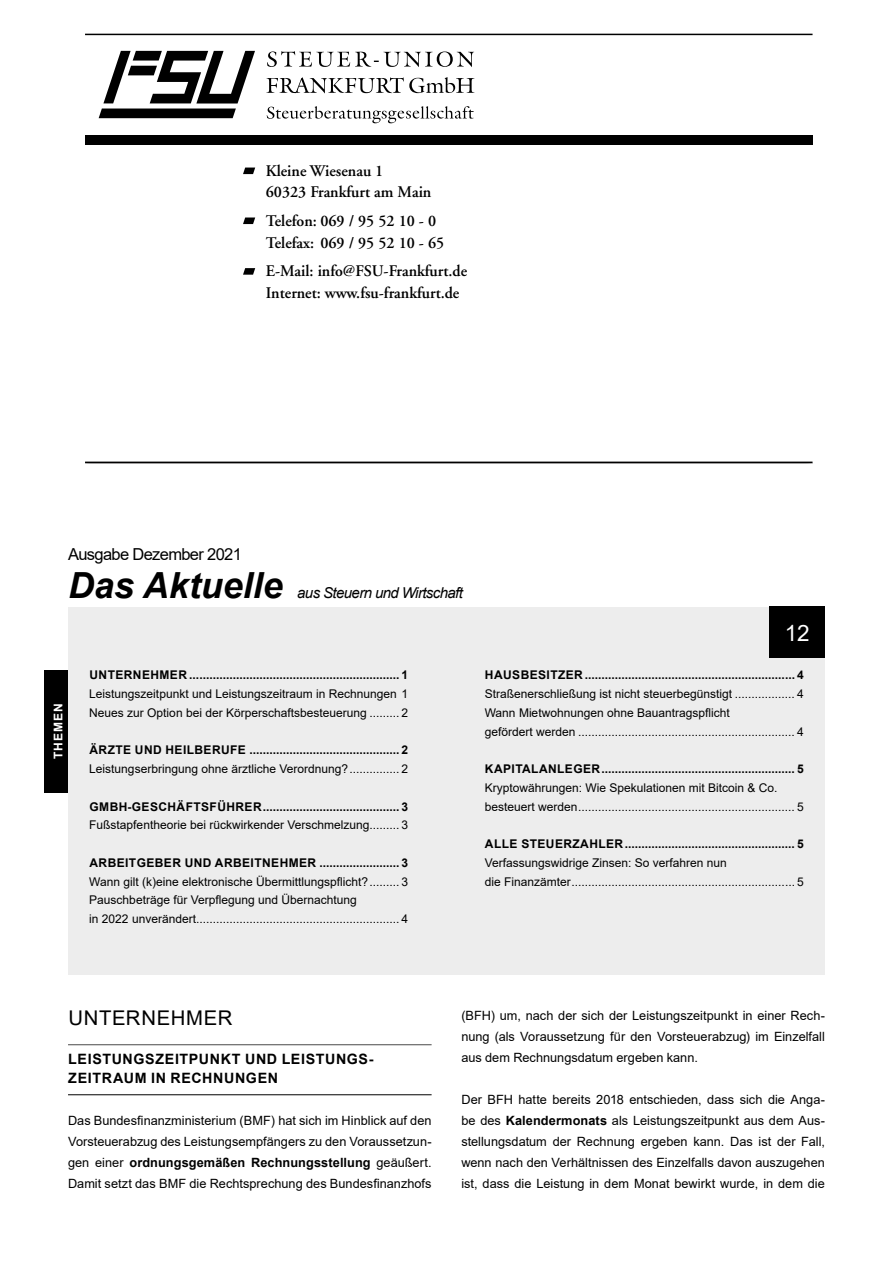
<style>
.page{position:relative;width:893px;height:1263px;background:#fff}
.page>*{position:absolute;margin:0;border:0;box-sizing:border-box;transform-origin:0 0}
.t1{font:italic 700 36px "Arial";color:#000}
.t2{font:22.5px "Arial";color:#fff}
.t3{font:20.25px "Arial";letter-spacing:.035em;color:#000}
.t4{font:16.5px "Arial";letter-spacing:-.04em;color:#000}
.t5{font:600 16.2px/21.5px "Adobe Garamond";color:#000}
.t6{font:italic 15px "Arial";letter-spacing:-.04em;color:#000}
.t7{font:700 14.25px/19.5px "Arial";letter-spacing:.045em;color:#000}
.t8{font:12.75px/21px "Arial";color:#000;text-align:justify}
.t9{font:12px/18.8px "Arial";color:#000}
.t10{font:700 12px "Arial";letter-spacing:.035em;color:#000}
.t11{font:700 12px "Arial";letter-spacing:.085em;color:#fff}
.s1{font-weight:700}
</style>
<div class="page">
<hr style="left:85px;top:34px;width:727px;height:1px;background:#000">
<div style="left:85px;top:135px;width:727px;height:10px;background:#000"></div>
<hr style="left:85px;top:462px;width:727px;height:1px;background:#000">
<svg style="left:99px;top:51px;width:156px;height:67px"></svg>
<svg style="left:267px;top:51px;width:207px;height:16px"></svg>
<svg style="left:266px;top:77px;width:208px;height:16px"></svg>
<svg style="left:267px;top:106px;width:207px;height:17px"></svg>
<svg style="left:243px;top:168px;width:12px;height:6px"></svg>
<svg style="left:243px;top:217px;width:12px;height:7px"></svg>
<svg style="left:243px;top:268px;width:12px;height:7px"></svg>
<div style="left:68px;top:607px;width:757px;height:367px;background:#ededed"></div>
<hr style="left:68px;top:1044px;width:364px;height:1px;background:#4a4a49">
<hr style="left:68px;top:1094px;width:364px;height:1px;background:#000">
<div style="left:770px;top:607px;width:55px;height:51px;background:#000"></div>
<div style="left:45px;top:670px;width:23px;height:122px;background:#000"></div>
<h3 class="t5" style="left:266px;top:161px;width:167px;line-height:20.5px">Kleine Wiesenau 1<br>60323 Frankfurt am Main</h3>
<h3 class="t5" style="left:266px;top:211px;width:180px">Telefon: 069 / 95 52 10 - 0<br>Telefax: 069 / 95 52 10 - 65</h3>
<h3 class="t5" style="left:266px;top:261px;width:203px">E-Mail: info@FSU-Frankfurt.de<br>Internet: www.fsu-frankfurt.de</h3>
<h3 class="t4" style="left:68px;top:543px;width:175px">Ausgabe Dezember 2021</h3>
<h1 class="t1" style="left:68px;top:561px;width:216px">Das Aktuelle</h1>
<p class="t6" style="left:297px;top:583px;width:167px">aus Steuern und Wirtschaft</p>
<p class="t11" style="left:50px;top:759px;width:57px;rotate:-90deg">THEMEN</p>
<p class="t10" style="left:90px;top:667px;width:320px">UNTERNEHMER ............................................................... 1</p>
<p class="t9" style="left:89px;top:684px;width:320px">Leistungszeitpunkt und Leistungszeitraum in Rechnungen 1<br>Neues zur Option bei der Körperschaftsbesteuerung ......... 2</p>
<p class="t10" style="left:90px;top:742px;width:320px">ÄRZTE UND HEILBERUFE ............................................. 2</p>
<p class="t9" style="left:89px;top:759px;width:320px">Leistungserbringung ohne ärztliche Verordnung?............... 2</p>
<p class="t10" style="left:90px;top:798px;width:320px">GMBH-GESCHÄFTSFÜHRER......................................... 3</p>
<p class="t9" style="left:89px;top:816px;width:320px">Fußstapfentheorie bei rückwirkender Verschmelzung......... 3</p>
<p class="t10" style="left:90px;top:854px;width:320px">ARBEITGEBER UND ARBEITNEHMER ........................ 3</p>
<p class="t9" style="left:89px;top:872px;width:320px">Wann gilt (k)eine elektronische Übermittlungspflicht?......... 3<br>Pauschbeträge für Verpflegung und Übernachtung<br>in 2022 unverändert............................................................. 4</p>
<h2 class="t2" style="left:785px;top:617px;width:27px">12</h2>
<p class="t10" style="left:485px;top:667px;width:320px">HAUSBESITZER ............................................................... 4</p>
<p class="t9" style="left:485px;top:684px;width:320px">Straßenerschließung ist nicht steuerbegünstigt .................. 4<br>Wann Mietwohnungen ohne Bauantragspflicht<br>gefördert werden ................................................................. 4</p>
<p class="t10" style="left:485px;top:760px;width:320px">KAPITALANLEGER.......................................................... 5</p>
<p class="t9" style="left:485px;top:778px;width:320px">Kryptowährungen: Wie Spekulationen mit Bitcoin &amp; Co. besteuert werden................................................................. 5</p>
<p class="t10" style="left:485px;top:835px;width:320px">ALLE STEUERZAHLER................................................... 5</p>
<p class="t9" style="left:485px;top:853px;width:320px">Verfassungswidrige Zinsen: So verfahren nun<br>die Finanzämter................................................................... 5</p>
<h3 class="t3" style="left:68px;top:1004px;width:166px">UNTERNEHMER</h3>
<p class="t7" style="left:68px;top:1049px;width:307px">LEISTUNGSZEITPUNKT UND LEISTUNGS-<br>ZEITRAUM IN RECHNUNGEN</p>
<p class="t8" style="left:68px;top:1110px;width:365px">Das Bundesfinanzministerium (BMF) hat sich im Hinblick auf den Vorsteuerabzug des Leistungsempfängers zu den Voraussetzun&shy;gen einer <span class="s1">ordnungsgemäßen Rechnungsstellung</span> geäußert.<br>Damit setzt das BMF die Rechtsprechung des Bundesfinanzhofs</p>
<p class="t8" style="left:461px;top:1005px;width:365px">(BFH) um, nach der sich der Leistungszeitpunkt in einer Rech&shy;nung (als Voraussetzung für den Vorsteuerabzug) im Einzelfall aus dem Rechnungsdatum ergeben kann.</p>
<p class="t8" style="left:461px;top:1089px;width:365px">Der BFH hatte bereits 2018 entschieden, dass sich die Anga&shy;be des <span class="s1">Kalendermonats</span> als Leistungszeitpunkt aus dem Aus&shy;stellungsdatum der Rechnung ergeben kann. Das ist der Fall, wenn nach den Verhältnissen des Einzelfalls davon auszugehen ist, dass die Leistung in dem Monat bewirkt wurde, in dem die</p>
</div>
